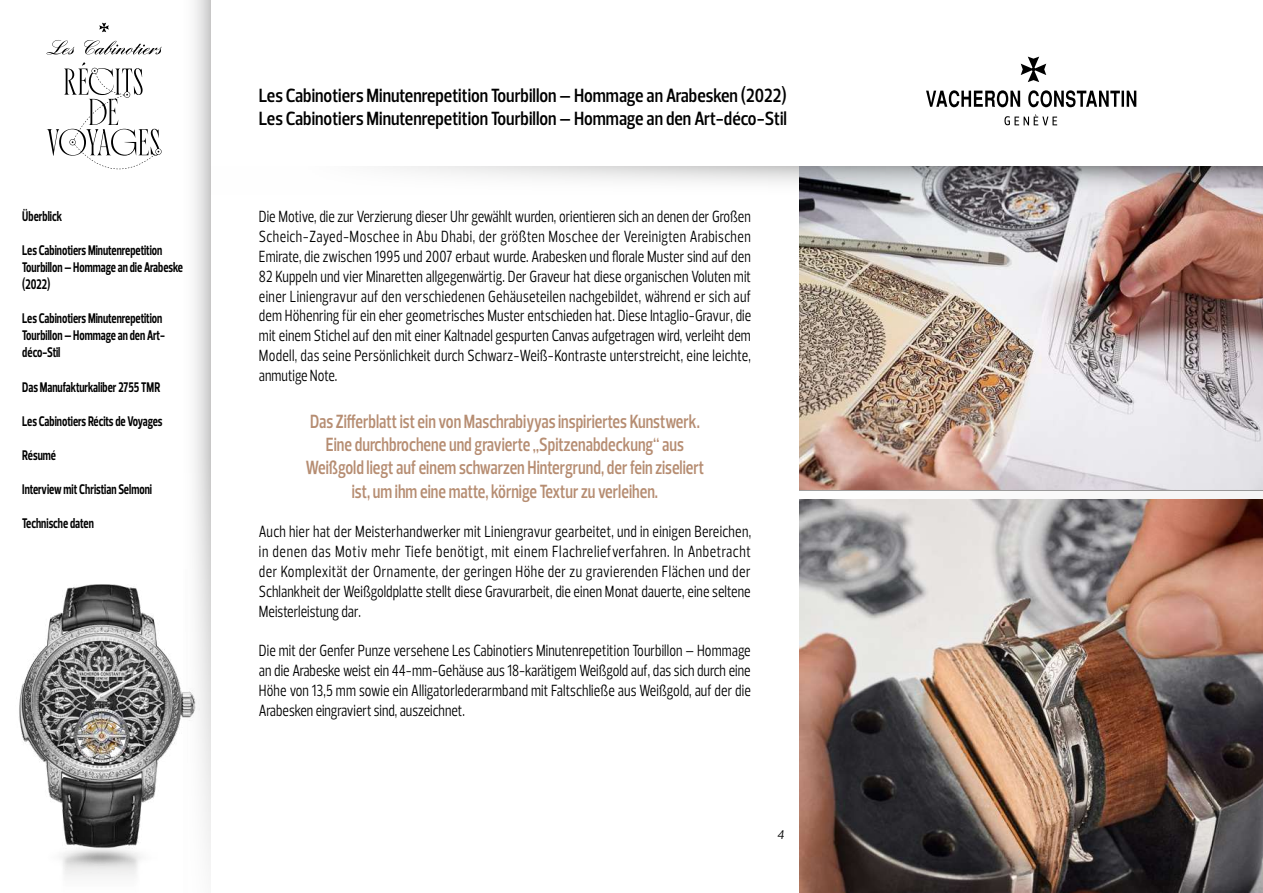
<style>
.page{position:relative;width:1263px;height:893px;background:#fff}
.page>*{position:absolute;margin:0;border:0;box-sizing:border-box;transform-origin:0 0}
.t1{font:600 19.5px/23.4px "Prelo Condensed";color:#b68d72;text-align:center;scale:.9 1}
.t2{font:600 19.5px/23.4px "Prelo Condensed";color:#000}
.t3{font:16.5px/19.8px "Prelo Condensed";color:#000;text-align:justify;scale:.9 1}
.t4{font:700 14.25px/17.1px "Prelo Condensed";color:#000;scale:.84 1}
.t5{font:italic 12.75px "Prelo";color:#000}
</style>
<div class="page">
<svg style="left:926px;top:57px;width:210px;height:68px"></svg>
<svg style="left:194px;top:0;width:16px;height:561px"></svg>
<svg style="left:47px;top:62px;width:115px;height:108px"></svg>
<svg style="left:84px;top:40px;width:78px;height:14px"></svg>
<svg style="left:47px;top:40px;width:27px;height:14px"></svg>
<svg style="left:99px;top:23px;width:10px;height:9px"></svg>
<div style="left:799px;top:490px;width:464px;height:403px;background:linear-gradient(to right,#fff,#f5f4f4)"></div>
<img style="left:799px;top:166px;width:464px;height:324px">
<img style="left:799px;top:500px;width:464px;height:393px">
<svg style="left:210px;top:166px;width:1052px;height:48px"></svg>
<img style="left:16px;top:561px;width:195px;height:304px">
<p class="t4" style="left:22px;top:207px;width:49px">Überblick</p>
<p class="t4" style="left:22px;top:241px;width:193px">Les Cabinotiers Minutenrepetition<br>Tourbillon – Hommage an die Arabeske (2022)</p>
<p class="t4" style="left:22px;top:310px;width:171px">Les Cabinotiers Minutenrepetition<br>Tourbillon – Hommage an den Art&shy;déco-Stil</p>
<p class="t4" style="left:22px;top:378px;width:166px">Das Manufakturkaliber 2755 TMR</p>
<p class="t4" style="left:22px;top:412px;width:168px">Les Cabinotiers Récits de Voyages</p>
<p class="t4" style="left:22px;top:447px;width:42px">Résumé</p>
<p class="t4" style="left:22px;top:481px;width:156px">Interview mit Christian Selmoni</p>
<p class="t4" style="left:22px;top:515px;width:87px">Technische daten</p>
<p class="t2" style="left:259px;top:84px;width:529px">Les Cabinotiers Minutenrepetition Tourbillon – Hommage an Arabesken (2022)<br>Les Cabinotiers Minutenrepetition Tourbillon – Hommage an den Art-déco-Stil</p>
<p class="t3" style="left:259px;top:207px;width:549px">Die Motive, die zur Verzierung dieser Uhr gewählt wurden, orientieren sich an denen der Großen Scheich-Zayed-Moschee in Abu Dhabi, der größten Moschee der Vereinigten Arabischen Emirate, die zwischen 1995 und 2007 erbaut wurde. Arabesken und florale Muster sind auf den 82 Kuppeln und vier Minaretten allgegenwärtig. Der Graveur hat diese organischen Voluten mit einer Liniengravur auf den verschiedenen Gehäuseteilen nachgebildet, während er sich auf dem Höhenring für ein eher geometrisches Muster entschieden hat. Diese Intaglio-Gravur, die mit einem Stichel auf den mit einer Kaltnadel gespurten Canvas aufgetragen wird, verleiht dem Modell, das seine Persönlichkeit durch Schwarz-Weiß-Kontraste unterstreicht, eine leichte, anmutige Note.</p>
<p class="t1" style="left:306px;top:409px;width:444px">Das Zifferblatt ist ein von Maschrabiyyas inspiriertes Kunstwerk.<br>Eine durchbrochene und gravierte „Spitzenabdeckung“ aus Weißgold liegt auf einem schwarzen Hintergrund, der fein ziseliert ist, um ihm eine matte, körnige Textur zu verleihen.</p>
<p class="t3" style="left:259px;top:522px;width:548px">Auch hier hat der Meisterhandwerker mit Liniengravur gearbeitet, und in einigen Bereichen, in denen das Motiv mehr Tiefe benötigt, mit einem Flachreliefverfahren. In Anbetracht der Komplexität der Ornamente, der geringen Höhe der zu gravierenden Flächen und der Schlankheit der Weißgoldplatte stellt diese Gravurarbeit, die einen Monat dauerte, eine seltene Meisterleistung dar.</p>
<p class="t3" style="left:259px;top:641px;width:548px">Die mit der Genfer Punze versehene Les Cabinotiers Minutenrepetition Tourbillon – Hommage an die Arabeske weist ein 44-mm-Gehäuse aus 18-karätigem Weißgold auf, das sich durch eine Höhe von 13,5 mm sowie ein Alligatorlederarmband mit Faltschließe aus Weißgold, auf der die Arabesken eingraviert sind, auszeichnet.</p>
<p class="t5" style="left:777px;top:826px;width:9px">4</p>
</div>
